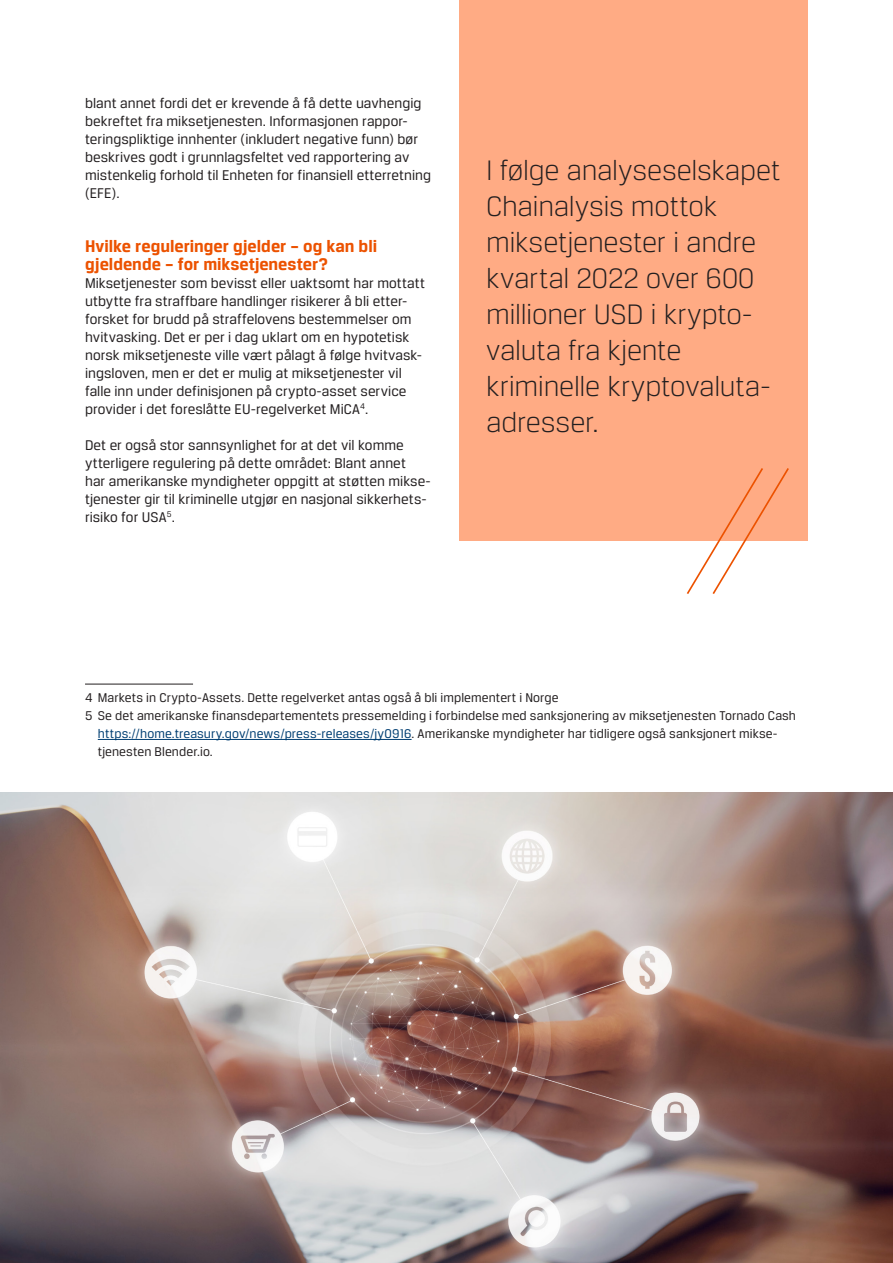
<style>
.page{position:relative;width:893px;height:1263px;background:#fff}
.page>*{position:absolute;margin:0;border:0;box-sizing:border-box;transform-origin:0 0}
.sitat{font:300 30px/36px "Breuer Text";letter-spacing:-.01em;color:#231f20}
.Overskrift_2{font:700 18px/18px "Breuer Text";color:#ec5200}
.t1{font:15px/18px "Breuer Text";color:#231f20}
.Footnote_text{font:13.5px/18px "Breuer Text";letter-spacing:.005em;color:#231f20}
.s1{color:#003e72}
</style>
<div class="page">
<div style="left:459px;top:0;width:349px;height:540px;background:#ffab84"></div>
<svg style="left:685px;top:468px;width:105px;height:126px"></svg>
<hr style="left:85px;top:684px;width:108px;height:1px;background:#231f20">
<hr style="left:98px;top:739px;width:314px;height:1px;background:#003e72">
<img style="left:0;top:792px;width:893px;height:471px">
<p class="t1" style="left:85px;top:94px;width:348px">blant annet fordi det er krevende å få dette uavhengig bekreftet fra miksetjenesten. Informasjonen rappor&shy;teringspliktige innhenter (inkludert negative funn) bør beskrives godt i grunnlagsfeltet ved rapportering av mistenkelig forhold til Enheten for finansiell etterretning (EFE).</p>
<p class="Overskrift_2" style="left:85px;top:237px;width:294px">Hvilke reguleringer gjelder – og kan bli gjeldende – for miksetjenester?</p>
<p class="t1" style="left:85px;top:274px;width:341px">Miksetjenester som bevisst eller uaktsomt har mottatt utbytte fra straffbare handlinger risikerer å bli etter&shy;forsket for brudd på straffelovens bestemmelser om hvitvasking. Det er per i dag uklart om en hypotetisk norsk miksetjeneste ville vært pålagt å følge hvitvask&shy;ingsloven, men er det er mulig at miksetjenester vil falle inn under definisjonen på crypto-asset service provider i det foreslåtte EU-regelverket MiCA<sup>4</sup>.</p>
<p class="t1" style="left:85px;top:436px;width:347px">Det er også stor sannsynlighet for at det vil komme ytterligere regulering på dette området: Blant annet<br>har amerikanske myndigheter oppgitt at støtten mikse&shy;tjenester gir til kriminelle utgjør en nasjonal sikkerhets&shy;risiko for USA<sup>5</sup>.</p>
<p class="sitat" style="left:486px;top:152px;width:296px">I følge analyseselskapet<br>Chainalysis mottok miksetjenester i andre kvartal 2022 over 600 millioner USD i krypto&shy;valuta fra kjente kriminelle kryptovaluta&shy;adresser.</p>
<p class="Footnote_text" style="left:85px;top:688px;width:475px">4 Markets in Crypto-Assets. Dette regelverket antas også å bli implementert i Norge</p>
<p class="Footnote_text" style="left:98px;top:706px;width:700px;text-indent:-13px">5 Se det amerikanske finansdepartementets pressemelding i forbindelse med sanksjonering av miksetjenesten Tornado Cash <span class="s1">https://home.treasury.gov/news/press-releases/jy0916</span>. Amerikanske myndigheter har tidligere også sanksjonert mikse&shy;tjenesten Blender.io.</p>
</div>
